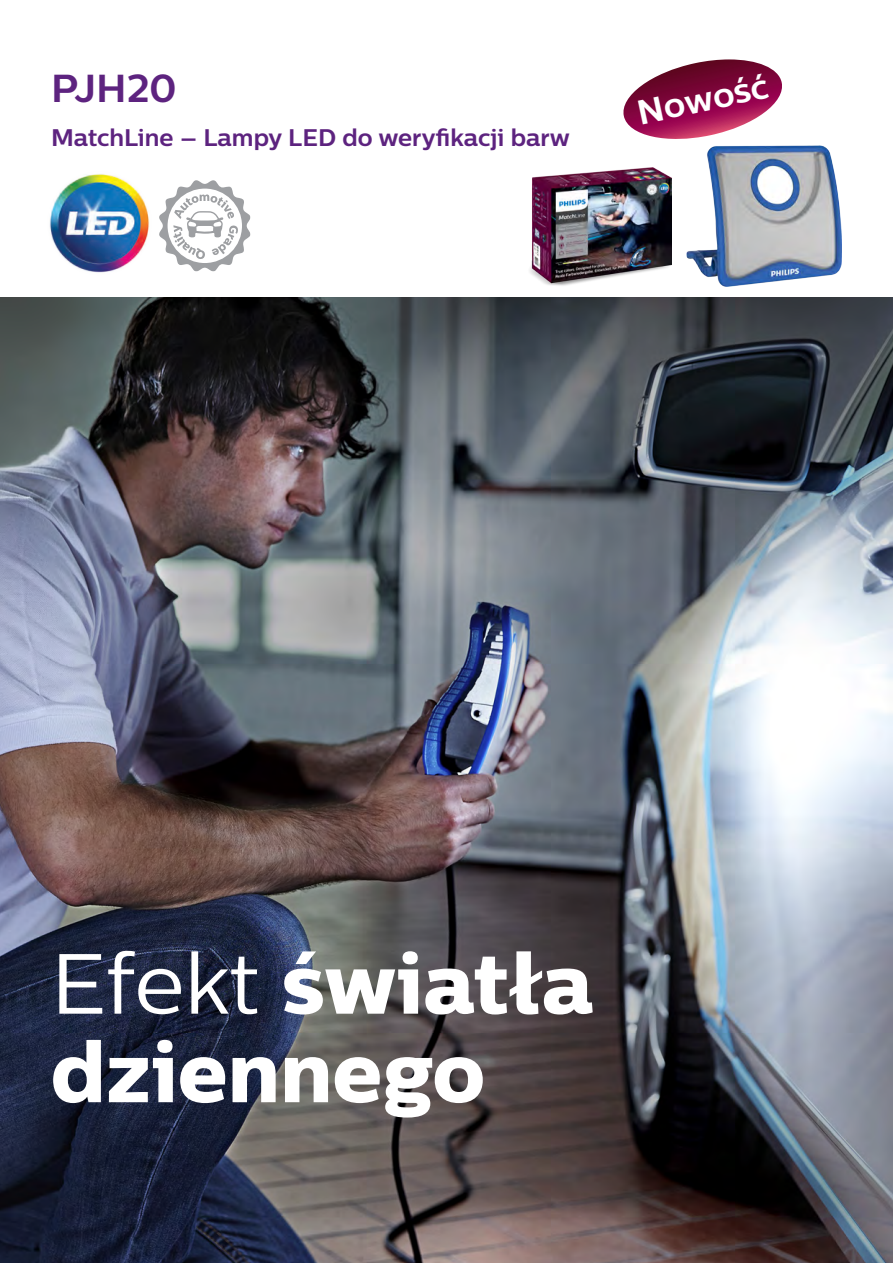
<style>
.page{position:relative;width:893px;height:1263px;background:#fff}
.page>*{position:absolute;margin:0;border:0;box-sizing:border-box;transform-origin:0 0}
.Intro_26_31{font:85.2px/88.5px "Centrale Sans X Bold";color:#fff}
.Intro_26_31-2{font:700 39px "Centrale Sans";letter-spacing:-.005em;color:#5d237f}
.t1{font:700 34.5px "Centrale Sans";color:#fff}
.Intro_26_31-3{font:700 24px "Centrale Sans";color:#5d237f}
.s1{font-family:"Centrale Sans"}
</style>
<div class="page">
<img style="left:0;top:298px;width:893px;height:965px">
<svg style="left:623px;top:59px;width:159px;height:80px"></svg>
<img style="left:529px;top:167px;width:142px;height:119px">
<img style="left:686px;top:145px;width:156px;height:141px">
<img style="left:28px;top:152px;width:143px;height:143px;border-radius:72px">
<svg style="left:159px;top:180px;width:91px;height:91px"></svg>
<p class="Intro_26_31-2" style="left:51px;top:64px;width:127px">PJH20</p>
<p class="Intro_26_31-3" style="left:51px;top:123px;width:520px">MatchLine – Lampy LED do weryfikacji barw</p>
<p class="t1" style="left:633px;top:92px;width:135px;rotate:-12deg">Nowość</p>
<p class="Intro_26_31" style="left:51px;top:938px;width:544px"><span class="s1">Efekt</span> światła dziennego</p>
</div>
